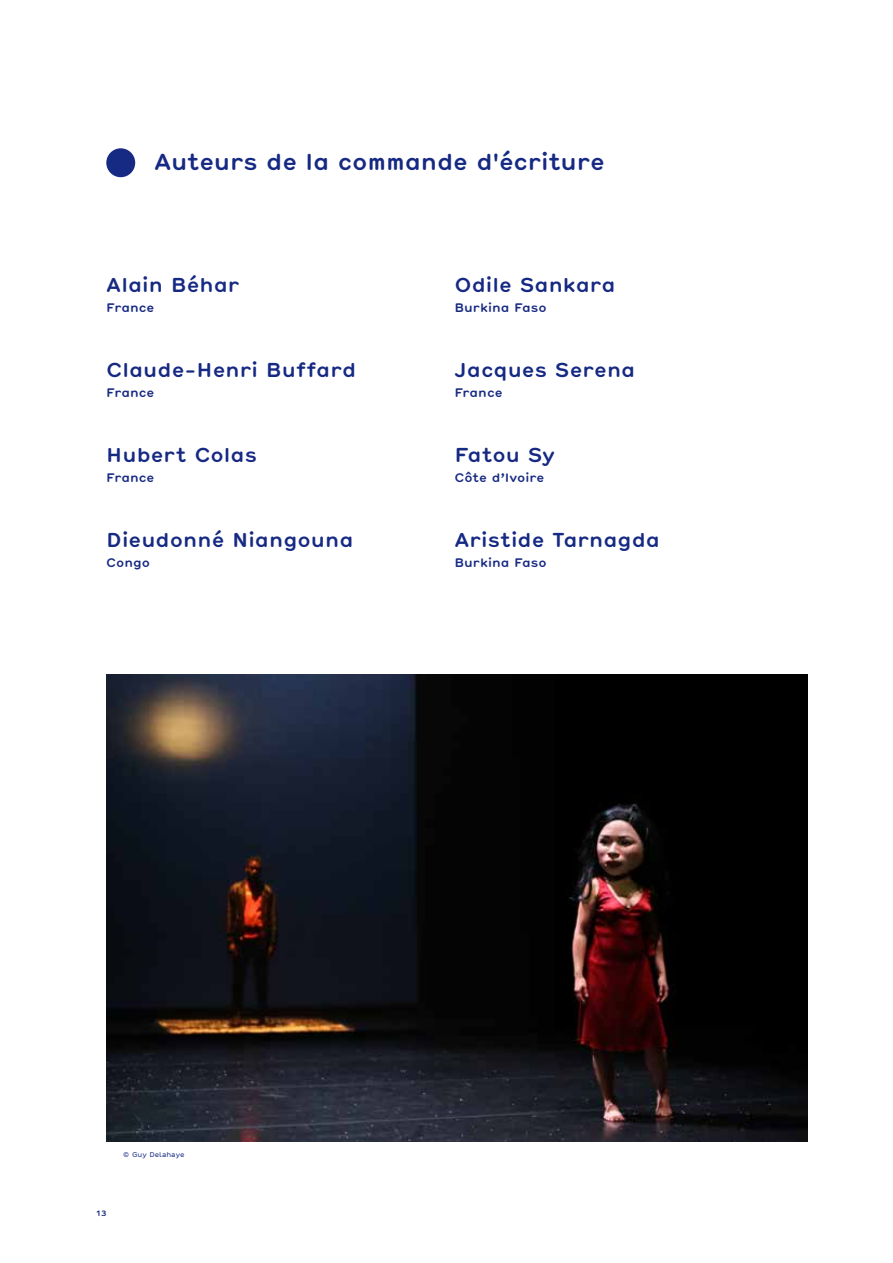
<style>
.page{position:relative;width:893px;height:1263px;background:#fff}
.page>*{position:absolute;margin:0;border:0;box-sizing:border-box;transform-origin:0 0}
.t1{font:700 22.5px "Hermes";letter-spacing:-.01em;color:#162983}
.t2{font:700 19.5px "Hermes";letter-spacing:.005em;color:#162983}
.t3{font:700 12px "Hermes";color:#162983}
.t4{font:700 7.5px "Hermes";color:#162983}
.t5{font:6.75px "Hermes";color:#162983}
</style>
<div class="page">
<div style="left:106px;top:148px;width:29px;height:29px;background:#162983;border-radius:50%"></div>
<img style="left:106px;top:674px;width:702px;height:468px">
<p class="t1" style="left:154px;top:145px;width:452px">Auteurs de la commande d'écriture</p>
<p class="t2" style="left:106px;top:270px;width:135px">Alain Béhar</p>
<p class="t3" style="left:106px;top:298px;width:50px">France</p>
<p class="t2" style="left:454px;top:270px;width:163px">Odile Sankara</p>
<p class="t3" style="left:454px;top:298px;width:94px">Burkina Faso</p>
<p class="t2" style="left:106px;top:355px;width:251px">Claude-Henri Buffard</p>
<p class="t3" style="left:106px;top:383px;width:50px">France</p>
<p class="t2" style="left:454px;top:355px;width:182px">Jacques Serena</p>
<p class="t3" style="left:454px;top:383px;width:50px">France</p>
<p class="t2" style="left:106px;top:440px;width:152px">Hubert Colas</p>
<p class="t3" style="left:106px;top:468px;width:50px">France</p>
<p class="t2" style="left:454px;top:440px;width:102px">Fatou Sy</p>
<p class="t3" style="left:454px;top:468px;width:91px">Côte d’Ivoire</p>
<p class="t2" style="left:106px;top:525px;width:249px">Dieudonné Niangouna</p>
<p class="t3" style="left:106px;top:553px;width:45px">Congo</p>
<p class="t2" style="left:454px;top:525px;width:207px">Aristide Tarnagda</p>
<p class="t3" style="left:454px;top:553px;width:94px">Burkina Faso</p>
<p class="t5" style="left:123px;top:1150px;width:63px">© Guy Delahaye</p>
<p class="t4" style="left:96px;top:1207px;width:13px">13</p>
</div>
